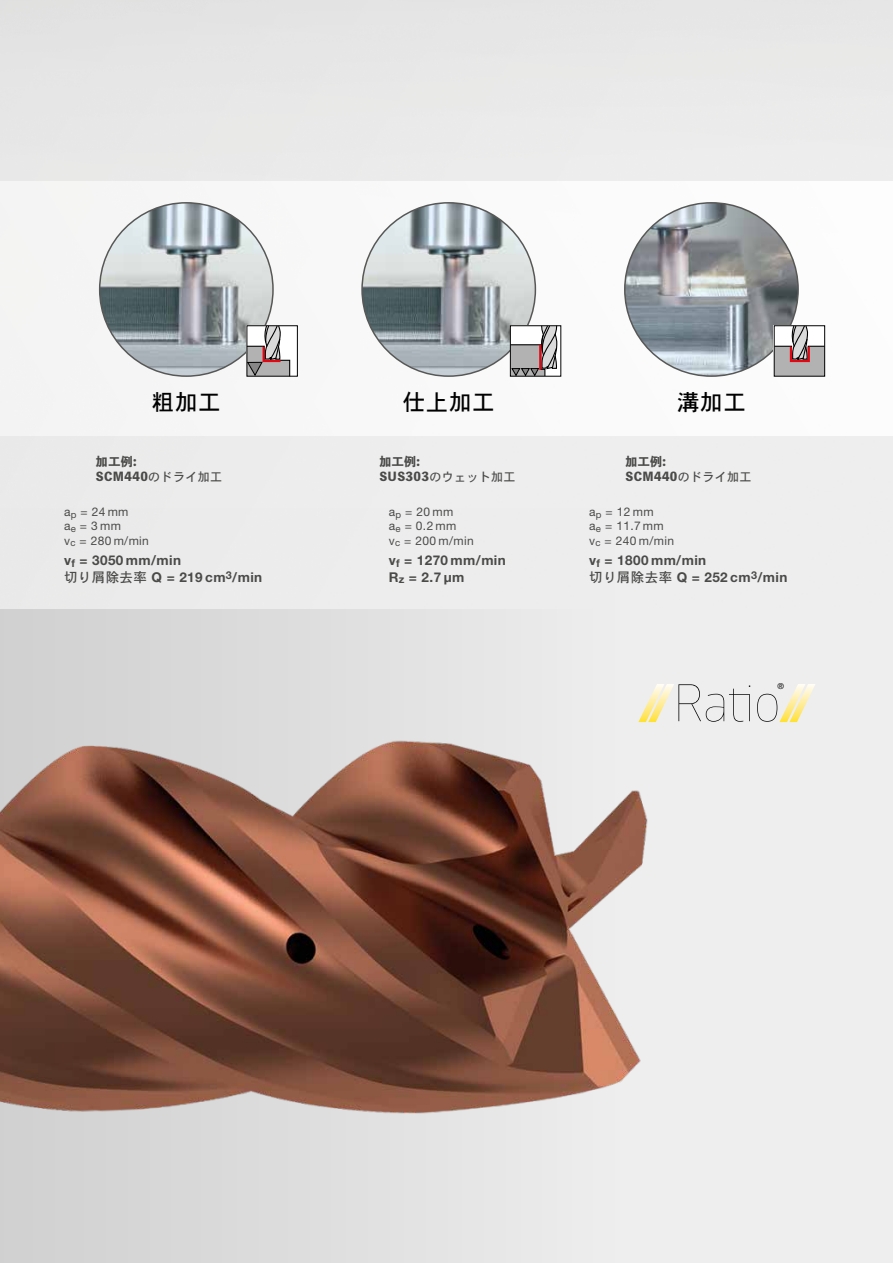
<style>
.page{position:relative;width:893px;height:1263px;background:#fff}
.page>*{position:absolute;margin:0;border:0;box-sizing:border-box;transform-origin:0 0}
.t1{font:22.5px "Osaka";letter-spacing:.03em;color:#000}
.t2{font:700 13.5px/16.2px "Helvetica Neue LTW1 G";letter-spacing:.03em;color:#4a4a49}
.t3{font:12px/14.4px "Helvetica Neue LTW1 G";letter-spacing:.03em;color:#4a4a49}
.t4{font:12px/14.4px "Toppan Bunkyu Midashi Go Std N EB";letter-spacing:.03em;color:#4a4a49}
.t5{font:12px "Osaka";letter-spacing:.03em;color:#4a4a49}
.t6{font:8.25px "Helvetica Neue LTW1 G";color:#000}
.s1{font-family:"Osaka"}
.s2{font-family:"Osaka";font-weight:400}
.s3{font-family:"Toppan Bunkyu Midashi Go Std N EB"}
</style>
<div class="page">
<div style="left:0;top:508px;width:893px;height:755px;background:linear-gradient(to right,#d2d2d2,#f4f4f4)"></div>
<div style="left:0;top:0;width:893px;height:608px;background:#ebebeb"></div>
<div style="left:0;top:181px;width:893px;height:254px;background:#fff"></div>
<img style="left:625px;top:203px;width:173px;height:173px;border-radius:87px">
<img style="left:362px;top:203px;width:173px;height:173px;border-radius:87px">
<img style="left:100px;top:203px;width:173px;height:173px;border-radius:87px">
<svg style="left:249px;top:327px;width:42px;height:47px"></svg>
<div style="left:247px;top:325px;width:51px;height:51px;border:1px solid #000"></div>
<svg style="left:509px;top:325px;width:49px;height:52px"></svg>
<div style="left:510px;top:325px;width:51px;height:51px;border:1px solid #000"></div>
<svg style="left:776px;top:327px;width:47px;height:47px"></svg>
<div style="left:790px;top:346px;width:20px;height:16px;border:2px solid #e30613"></div>
<div style="left:774px;top:325px;width:51px;height:51px;border:1px solid #000"></div>
<svg style="left:678px;top:684px;width:72px;height:38px;background:#dbdbdb"></svg>
<svg style="left:757px;top:694px;width:20px;height:28px"></svg>
<img style="left:664px;top:684px;width:10px;height:38px">
<img style="left:638px;top:684px;width:26px;height:38px">
<img style="left:779px;top:684px;width:10px;height:38px">
<img style="left:789px;top:684px;width:26px;height:38px">
<img style="left:0;top:740px;width:648px;height:373px">
<h1 class="t1" style="left:152px;top:388px;width:70px">粗加工</h1>
<h1 class="t1" style="left:403px;top:388px;width:94px">仕上加工</h1>
<p class="t4" style="left:96px;top:454px;width:128px">加工例:<br>SCM440<span class="s1">のドライ加工</span></p>
<p class="t3" style="left:64px;top:504px;width:86px">a<sub>p</sub> = 24 mm<br>a<sub>e</sub> = 3 mm<br>v<sub>c</sub> = 280 m/min</p>
<p class="t2" style="left:64px;top:552px;width:200px">v<sub>f</sub> = 3050 mm/min<br><span class="s2">切り屑除去率</span> Q = 219 cm<sup>3</sup>/min</p>
<p class="t4" style="left:379px;top:454px;width:42px">加工例:</p>
<p class="t5" style="left:379px;top:469px;width:138px"><span class="s3">SUS303</span>のウェット加工</p>
<p class="t3" style="left:389px;top:504px;width:86px">a<sub>p</sub> = 20 mm<br>a<sub>e</sub> = 0.2 mm<br>v<sub>c</sub> = 200 m/min</p>
<p class="t2" style="left:389px;top:552px;width:119px">v<sub>f</sub> = 1270 mm/min<br>R<sub>z</sub> = 2.7 µm</p>
<h1 class="t1" style="left:677px;top:388px;width:70px">溝加工</h1>
<p class="t4" style="left:625px;top:454px;width:128px">加工例:<br>SCM440<span class="s1">のドライ加工</span></p>
<p class="t3" style="left:589px;top:504px;width:86px">a<sub>p</sub> = 12 mm<br>a<sub>e</sub> = 11.7 mm v<sub>c</sub> = 240 m/min</p>
<p class="t2" style="left:589px;top:552px;width:200px">v<sub>f</sub> = 1800 mm/min<br><span class="s2">切り屑除去率</span> Q = 252 cm<sup>3</sup>/min</p>
<p class="t6" style="left:777px;top:681px;width:8px">®</p>
</div>
